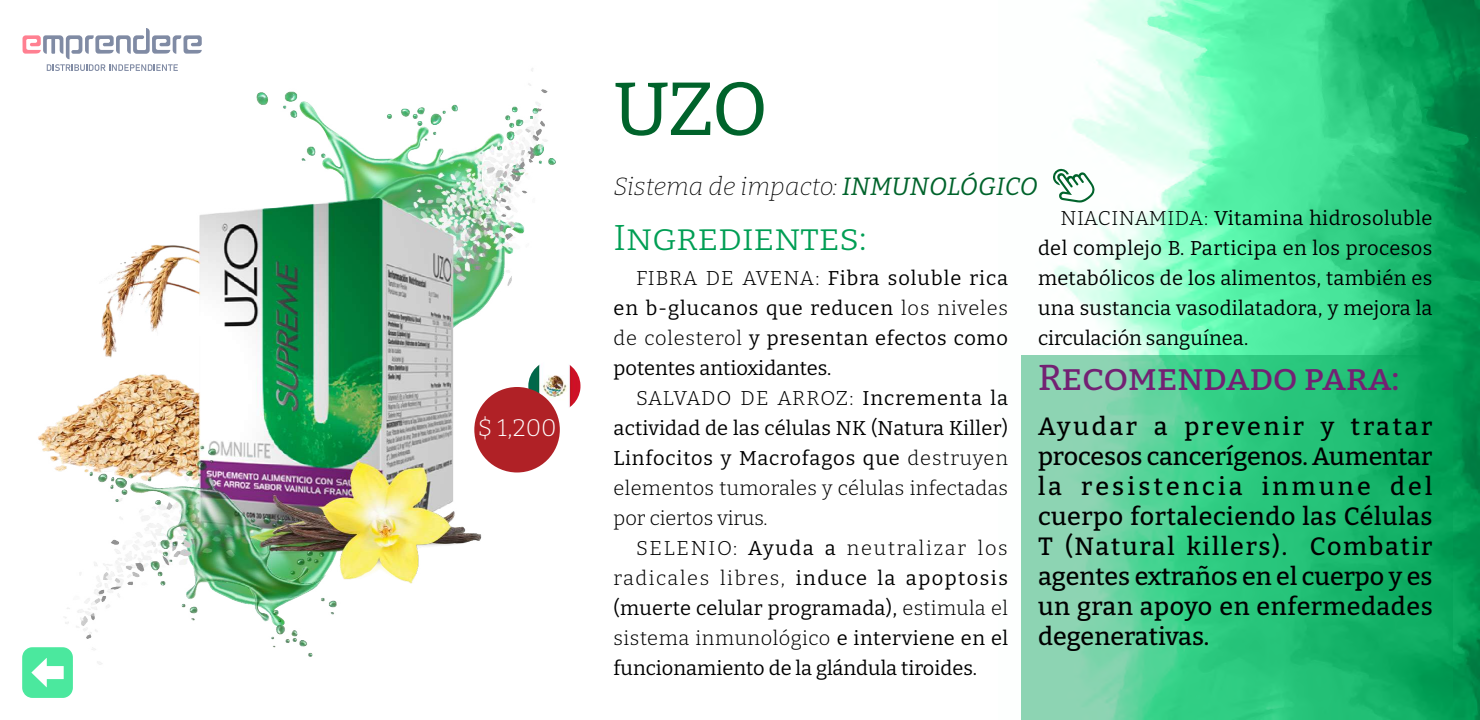
<style>
.page{position:relative;width:1480px;height:720px;background:#fff}
.page>*{position:absolute;margin:0;border:0;box-sizing:border-box;transform-origin:0 0}
.t1{font:100 75px "Bitter";color:#00632b}
.t2{font:100 36px "Bitter";color:#732173}
.t3{font:100 36px "Bitter";letter-spacing:.005em;color:#009e54}
.t4{font:100 25px/30px "Bitter";letter-spacing:.005em;color:#000;text-align:justify}
.t5{font:italic 100 25px "Bitter";letter-spacing:.005em;color:#000}
.t6{font:100 24px "Bitter";color:#fff}
.t7{font:100 20px/30px "Bitter";letter-spacing:.005em;color:#000;text-align:justify}
.s1{color:#00632b}
</style>
<div class="page">
<img style="left:1021px;top:0;width:459px;height:720px">
<svg style="left:1022px;top:356px;width:431px;height:364px;background:#3fc586"></svg>
<img style="left:22px;top:37px;width:559px;height:628px">
<svg style="left:1052px;top:168px;width:43px;height:35px"></svg>
<svg style="left:23px;top:28px;width:179px;height:43px"></svg>
<svg style="left:22px;top:647px;width:51px;height:51px"></svg>
<div style="left:474px;top:387px;width:86px;height:85px;background:#b02126;border-radius:50%"></div>
<p class="t6" style="left:477px;top:412px;width:81px">$ 1,200</p>
<h1 class="t1" style="left:614px;top:61px;width:156px">UZO</h1>
<p class="t5" style="left:614px;top:170px;width:426px">Sistema de impacto: <span class="s1">INMUNOLÓGICO</span></p>
<h2 class="t3" style="left:614px;top:214px;width:255px">Ingredientes:</h2>
<p class="t7" style="left:614px;top:263px;width:396px;text-indent:22px">FIBRA DE AVENA: Fibra soluble rica en b-glucanos que reducen los niveles de colesterol y presentan efectos como potentes antioxidantes.</p>
<p class="t7" style="left:614px;top:383px;width:396px;text-indent:22px">SALVADO DE ARROZ: Incrementa la actividad de las células NK (Natura Killer)<br>Linfocitos y Macrofagos que destruyen elementos tumorales y células infectadas por ciertos virus.</p>
<p class="t7" style="left:614px;top:533px;width:396px;text-indent:22px">SELENIO: Ayuda a neutralizar los radicales libres, induce la apoptosis (muerte celular programada), estimula el sistema inmunológico e interviene en el funcionamiento de la glándula tiroides.</p>
<p class="t7" style="left:1038px;top:203px;width:396px;text-indent:22px">NIACINAMIDA: Vitamina hidrosoluble del complejo B. Participa en los procesos metabólicos de los alimentos, también es una sustancia vasodilatadora, y mejora la circulación sanguínea.</p>
<h2 class="t2" style="left:1038px;top:354px;width:363px">Recomendado para:</h2>
<p class="t4" style="left:1038px;top:411px;width:396px">Ayudar a prevenir y tratar procesos cancerígenos. Aumentar la resistencia inmune del cuerpo fortaleciendo las Células T (Natural killers). Combatir agentes extraños en el cuerpo y es un gran apoyo en enfermedades degenerativas.</p>
</div>
